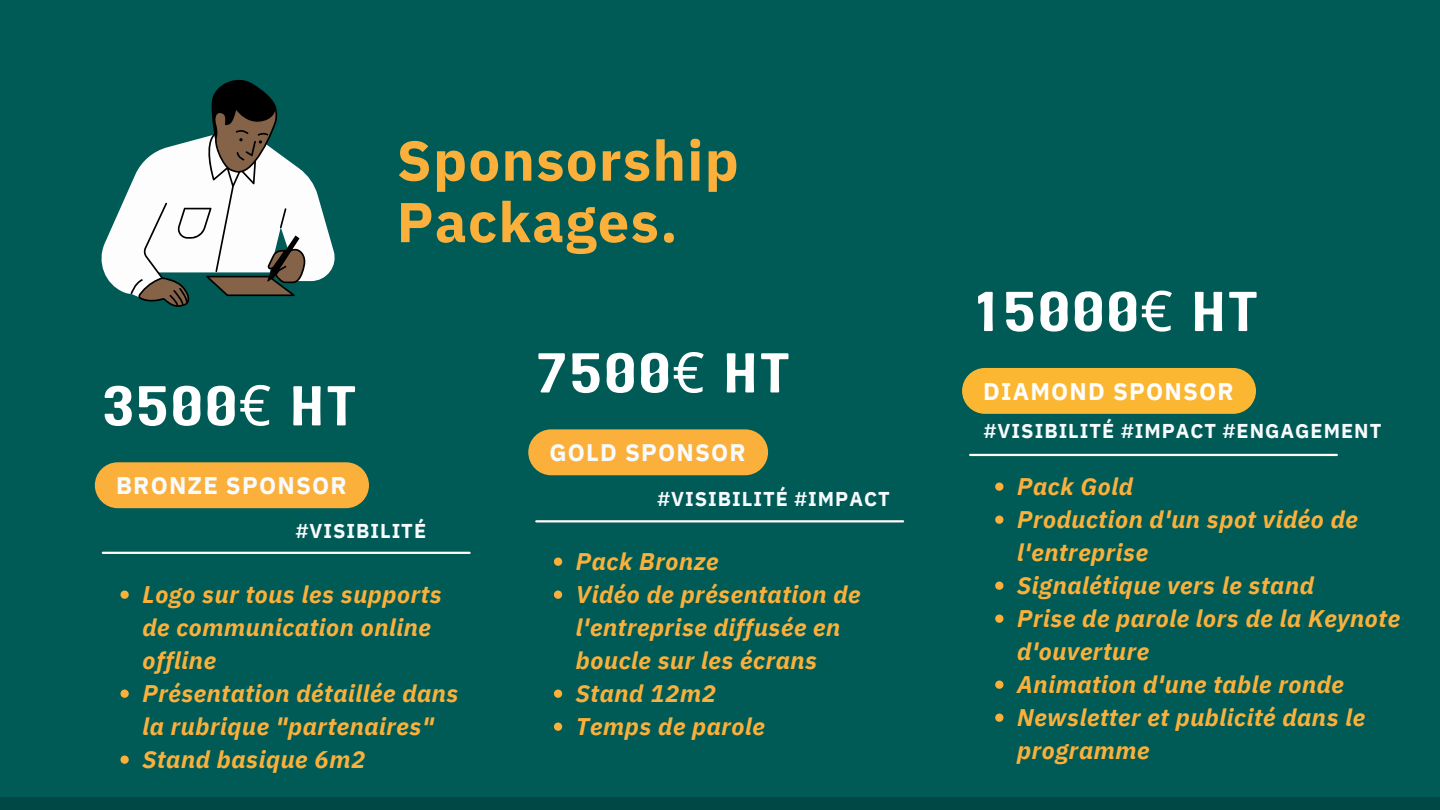
<style>
.page{position:relative;width:1440px;height:810px;background:#005b57}
.page>*{position:absolute;margin:0;border:0;box-sizing:border-box;transform-origin:0 0}
.t1{font:56px "Paalalabas Display Wide BETA";letter-spacing:.025em;color:#fff}
.t2{font:700 56px/61.5px "IBM Plex Sans";letter-spacing:.025em;color:#fbb03b}
.t3{font:italic 700 24px/33px "IBM Plex Sans";letter-spacing:.025em;color:#fbb03b}
.t4{font:700 24px "IBM Plex Sans";letter-spacing:.05em;color:#f8fbfd}
.t5{font:700 24px "IBM Plex Sans";letter-spacing:.05em;color:#fdfdfd}
.t6{font:700 20px "IBM Plex Sans";letter-spacing:.05em;color:#f8fbfd}
.s1{font-family:"Noto Sans"}
</style>
<div class="page">
<div style="left:0;top:797px;width:1439px;height:13px;background:#004845"></div>
<hr style="left:103px;top:552px;width:367px;height:2px;background:#fdfdfd">
<svg style="left:120px;top:591px;width:9px;height:8px"></svg>
<svg style="left:120px;top:690px;width:9px;height:8px"></svg>
<svg style="left:120px;top:756px;width:9px;height:8px"></svg>
<div style="left:95px;top:462px;width:274px;height:46px;background:#fbb03b"></div>
<hr style="left:536px;top:520px;width:367px;height:2px;background:#fdfdfd">
<svg style="left:554px;top:558px;width:8px;height:8px"></svg>
<svg style="left:554px;top:591px;width:8px;height:8px"></svg>
<svg style="left:554px;top:690px;width:8px;height:8px"></svg>
<svg style="left:554px;top:723px;width:8px;height:8px"></svg>
<div style="left:528px;top:429px;width:240px;height:46px;background:#fbb03b"></div>
<hr style="left:970px;top:454px;width:367px;height:2px;background:#fdfdfd">
<div style="left:962px;top:368px;width:294px;height:46px;background:#fbb731"></div>
<svg style="left:102px;top:80px;width:233px;height:227px"></svg>
<svg style="left:995px;top:483px;width:8px;height:8px"></svg>
<svg style="left:995px;top:516px;width:8px;height:8px"></svg>
<svg style="left:995px;top:582px;width:8px;height:8px"></svg>
<svg style="left:995px;top:615px;width:8px;height:8px"></svg>
<svg style="left:995px;top:681px;width:8px;height:8px"></svg>
<svg style="left:995px;top:714px;width:8px;height:8px"></svg>
<h1 class="t1" style="left:102px;top:383px;width:258px">3500<span class="s1">€</span> ht</h1>
<p class="t4" style="left:116px;top:470px;width:232px">BRONZE SPONSOR</p>
<h1 class="t2" style="left:397px;top:129px;width:344px">Sponsorship<br>Packages.</h1>
<h1 class="t1" style="left:535px;top:350px;width:258px">7500<span class="s1">€</span> ht</h1>
<p class="t4" style="left:550px;top:437px;width:198px">GOLD SPONSOR</p>
<p class="t6" style="left:658px;top:485px;width:234px">#VISIBILITÉ #IMPACT</p>
<p class="t6" style="left:296px;top:518px;width:132px">#VISIBILITÉ</p>
<p class="t3" style="left:143px;top:578px;width:318px">Logo sur tous les supports de communication online offline<br>Présentation détaillée dans la rubrique "partenaires"<br>Stand basique 6m2</p>
<p class="t3" style="left:576px;top:545px;width:286px">Pack Bronze<br>Vidéo de présentation de l'entreprise diffusée en boucle sur les écrans<br>Stand 12m2<br>Temps de parole</p>
<h1 class="t1" style="left:969px;top:288px;width:292px">15000<span class="s1">€</span> ht</h1>
<p class="t5" style="left:983px;top:375px;width:252px">DIAMOND SPONSOR</p>
<p class="t6" style="left:984px;top:418px;width:399px">#VISIBILITÉ #IMPACT #ENGAGEMENT</p>
<p class="t3" style="left:1017px;top:470px;width:384px">Pack Gold<br>Production d'un spot vidéo de l'entreprise<br>Signalétique vers le stand<br>Prise de parole lors de la Keynote d'ouverture<br>Animation d'une table ronde<br>Newsletter et publicité dans le programme</p>
</div>
